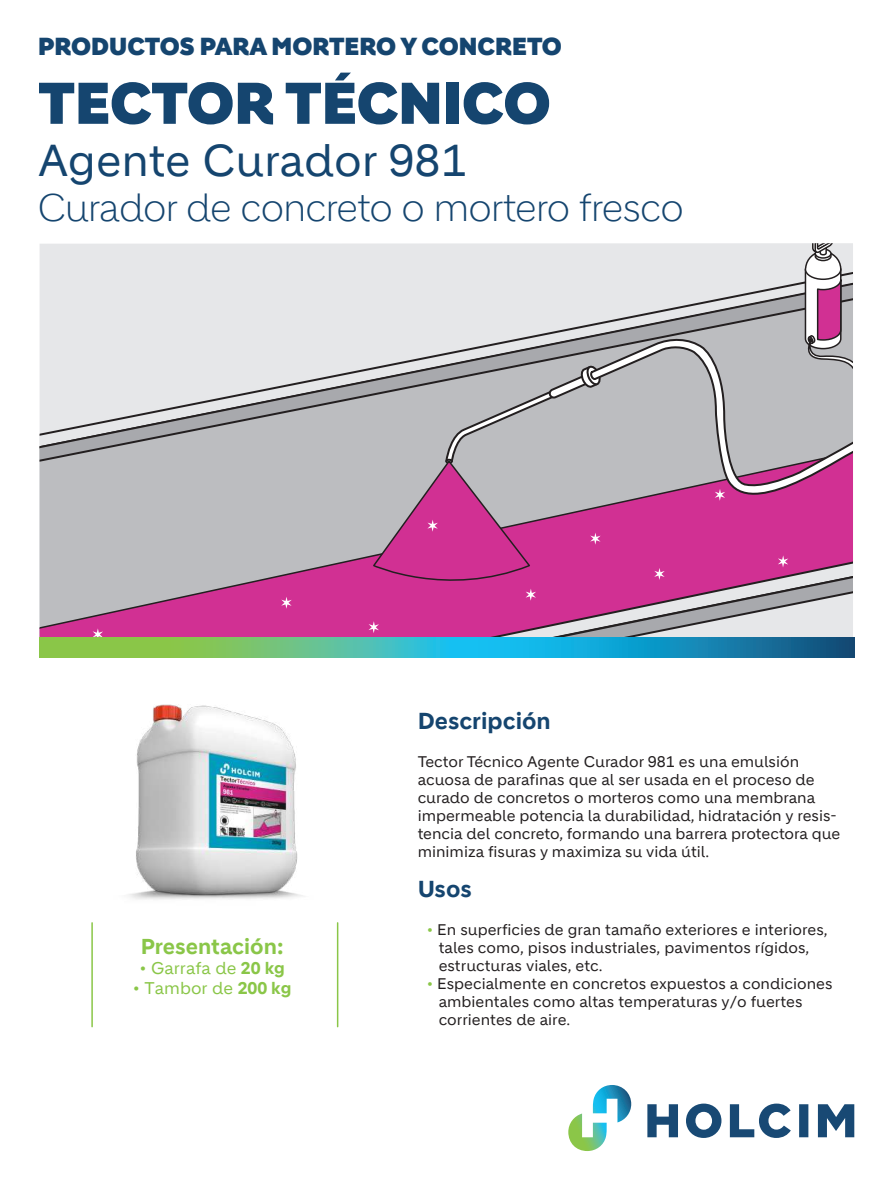
<style>
.page{position:relative;width:893px;height:1191px;background:#fff}
.page>*{position:absolute;margin:0;border:0;box-sizing:border-box;transform-origin:0 0}
.t1{font:900 57px "Holcim Headline";color:#15456f}
.t2{font:43.5px "Holcim";color:#15456f}
.t3{font:300 37.5px "Holcim Headline";color:#15456f}
.t4{font:900 24px "Holcim Headline";color:#15456f}
.t5{font:700 22.5px "Holcim";color:#15456f}
.t6{font:700 21px "Holcim";color:#8ac648}
.t7{font:16.5px "Holcim";color:#8ac648}
.t8{font:15px/18px "Holcim";color:#231f20}
.s1{font-weight:700}
.s2{color:#8ac648}
</style>
<div class="page">
<div style="left:40px;top:243px;width:762px;height:26px;background:#e6e7e9"></div>
<div style="left:40px;top:269px;width:762px;height:11px;background:#e6e7e9"></div>
<svg style="left:40px;top:280px;width:762px;height:169px;background:#d3d4d6"></svg>
<svg style="left:40px;top:449px;width:813px;height:188px;background:#c092b1"></svg>
<svg style="left:802px;top:243px;width:51px;height:95px"></svg>
<svg style="left:589px;top:338px;width:264px;height:185px;background:#bb9bb1"></svg>
<svg style="left:368px;top:621px;width:11px;height:12px"></svg>
<svg style="left:281px;top:596px;width:11px;height:13px"></svg>
<svg style="left:93px;top:628px;width:10px;height:9px"></svg>
<svg style="left:372px;top:364px;width:231px;height:236px;background:#ba9cb1"></svg>
<svg style="left:715px;top:489px;width:10px;height:12px"></svg>
<div style="left:389px;top:543px;width:464px;height:94px;background:#d13093"></div>
<svg style="left:391px;top:558px;width:462px;height:79px;background:#c864a3"></svg>
<svg style="left:647px;top:1103px;width:207px;height:35px"></svg>
<svg style="left:568px;top:1085px;width:63px;height:66px"></svg>
<hr style="left:91px;top:923px;width:2px;height:103px;background:#8ac648">
<hr style="left:337px;top:923px;width:1px;height:103px;background:#8ac648">
<img style="left:129px;top:704px;width:174px;height:196px">
<svg style="left:40px;top:637px;width:814px;height:20px;background:#40ab9e"></svg>
<h3 class="t4" style="left:38px;top:33px;width:525px">PRODUCTOS PARA MORTERO Y CONCRETO</h3>
<h1 class="t1" style="left:38px;top:70px;width:514px">TECTOR TÉCNICO</h1>
<h2 class="t2" style="left:38px;top:136px;width:430px">Agente Curador 981</h2>
<h3 class="t3" style="left:38px;top:187px;width:647px">Curador de concreto o mortero fresco</h3>
<h3 class="t6" style="left:141px;top:934px;width:144px">Presentación:</h3>
<p class="t7" style="left:140px;top:959px;width:147px">• Garrafa de <span class="s1">20 kg</span></p>
<p class="t7" style="left:133px;top:978px;width:160px">• Tambor de <span class="s1">200 kg</span></p>
<h3 class="t5" style="left:418px;top:707px;width:135px">Descripción</h3>
<p class="t8" style="left:418px;top:752px;width:424px">Tector Técnico Agente Curador 981 es una emulsión acuosa de parafinas que al ser usada en el proceso de curado de concretos o morteros como una membrana impermeable potencia la durabilidad, hidratación y resis&shy;tencia del concreto, formando una barrera protectora que minimiza fisuras y maximiza su vida útil.</p>
<h3 class="t5" style="left:418px;top:876px;width:56px">Usos</h3>
<p class="t8" style="left:439px;top:920px;width:391px;text-indent:-12px"><span class="s2">•</span> En superficies de gran tamaño exteriores e interiores, tales como, pisos industriales, pavimentos rígidos, estructuras viales, etc.</p>
<p class="t8" style="left:439px;top:974px;width:395px;text-indent:-12px"><span class="s2">•</span> Especialmente en concretos expuestos a condiciones ambientales como altas temperaturas y/o fuertes corrientes de aire.</p>
</div>
